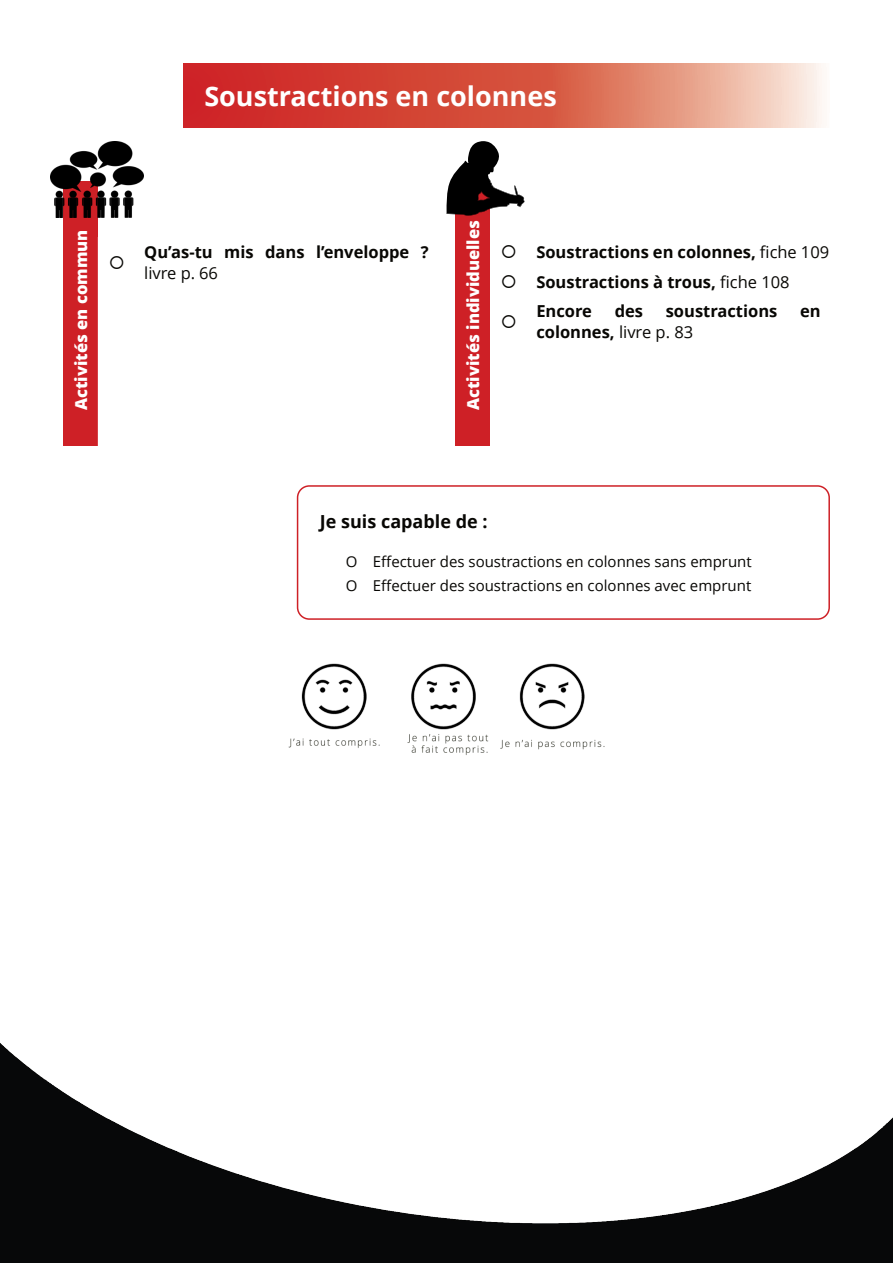
<style>
.page{position:relative;width:893px;height:1263px;background:#fff}
.page>*{position:absolute;margin:0;border:0;box-sizing:border-box;transform-origin:0 0}
.t1{font:700 27px "Open Sans";color:#fff}
.t2{font:700 18px "Open Sans";color:#080704}
.t3{font:700 16.5px "Open Sans";color:#080704}
.t4{font:800 16.5px "Open Sans";color:#fff}
.t5{font:16.5px "Open Sans";color:#080704}
.t6{font:15px/24px "Open Sans";color:#080704}
.s1{font-weight:400}
</style>
<div class="page">
<img style="left:0;top:1043px;width:893px;height:220px">
<div style="left:64px;top:181px;width:34px;height:264px;background:#ce2026"></div>
<div style="left:456px;top:181px;width:34px;height:264px;background:#ce2026"></div>
<img style="left:51px;top:141px;width:92px;height:77px">
<svg style="left:447px;top:141px;width:77px;height:75px"></svg>
<svg style="left:183px;top:64px;width:639px;height:64px;background:#db6758"></svg>
<div style="left:297px;top:485px;width:533px;height:135px;background:#fff;border:2px solid #ce2026;border-radius:12px"></div>
<img style="left:288px;top:663px;width:317px;height:92px">
<p class="t4" style="left:74px;top:410px;width:182px;rotate:-90deg">Activités en commun</p>
<h1 class="t1" style="left:204px;top:85px;width:354px">Soustractions en colonnes</h1>
<p class="t3" style="left:144px;top:245px;width:286px">Qu’as-tu mis dans l’enveloppe ?</p>
<p class="t5" style="left:144px;top:266px;width:75px">livre p. 66</p>
<p class="t4" style="left:466px;top:410px;width:191px;rotate:-90deg">Activités individuelles</p>
<p class="t3" style="left:501px;top:245px;width:330px">○ Soustractions en colonnes, <span class="s1">fiche 109</span></p>
<p class="t3" style="left:501px;top:275px;width:290px">○ Soustractions à trous, <span class="s1">fiche 108</span></p>
<p class="t3" style="left:536px;top:305px;width:57px">Encore</p>
<p class="t3" style="left:615px;top:305px;width:30px">des</p>
<p class="t3" style="left:666px;top:305px;width:113px">soustractions</p>
<p class="t3" style="left:800px;top:305px;width:22px">en</p>
<p class="t3" style="left:536px;top:326px;width:158px">colonnes, <span class="s1">livre p. 83</span></p>
<p class="t2" style="left:320px;top:514px;width:169px">Je suis capable de :</p>
<p class="t6" style="left:346px;top:551px;width:407px">O Effectuer des soustractions en colonnes sans emprunt<br>O Effectuer des soustractions en colonnes avec emprunt</p>
</div>
